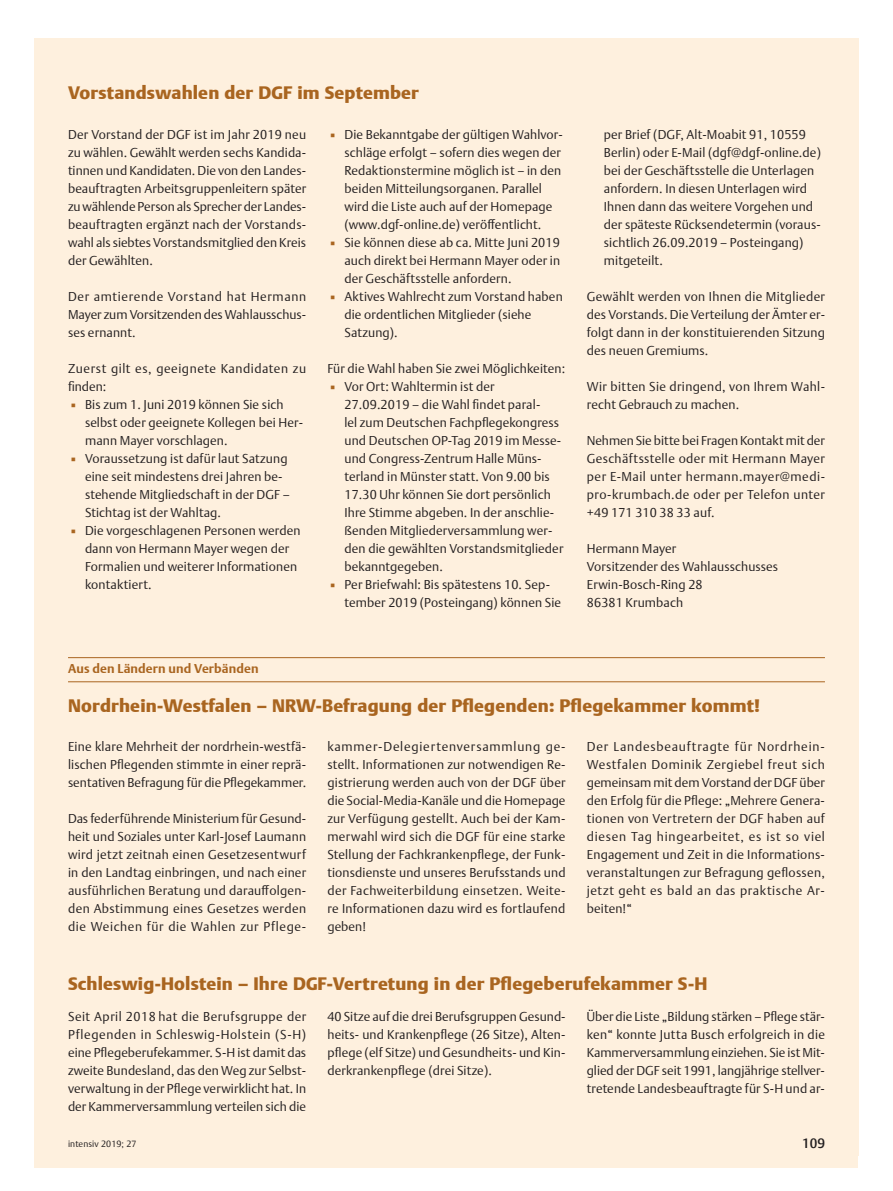
<style>
.page{position:relative;width:893px;height:1191px;background:#fff}
.page>*{position:absolute;margin:0;border:0;box-sizing:border-box;transform-origin:0 0}
.t1{font:900 18px "Thieme Argo 2011";letter-spacing:.01em;color:#a96520}
.t2{font:500 13.5px "Thieme Argo 2011";color:#231f20}
.t3{font:300 12.75px/18px "Thieme Argo 2011";letter-spacing:.01em;color:#231f20;text-align:justify}
.t4{font:300 12.75px/18px "Thieme Argo 2011";letter-spacing:.045em;color:#231f20}
.t5{font:700 12.75px "Thieme Argo 2011";letter-spacing:.01em;color:#a96520}
.t6{font:300 9px "Thieme Argo 2011";letter-spacing:.01em;color:#231f20}
.s1{color:#a96520}
</style>
<div class="page">
<div style="left:34px;top:38px;width:825px;height:1129px;background:#fef0de"></div>
<hr style="left:68px;top:657px;width:757px;height:1px;background:#a96520">
<hr style="left:68px;top:681px;width:757px;height:1px;background:#a96520">
<h1 class="t1" style="left:68px;top:81px;width:352px">Vorstandswahlen der DGF im September</h1>
<p class="t3" style="left:68px;top:125px;width:240px">Der Vorstand der DGF ist im Jahr 2019 neu zu wählen. Gewählt werden sechs Kandida&shy;tinnen und Kandidaten. Die von den Landes&shy;beauftragten Arbeitsgruppenleitern später zu wählende Person als Sprecher der Landes&shy;beauftragten ergänzt nach der Vorstands&shy;wahl als siebtes Vorstandsmitglied den Kreis der Gewählten.</p>
<p class="t3" style="left:68px;top:287px;width:240px">Der amtierende Vorstand hat Hermann Mayer zum Vorsitzenden des Wahlausschus&shy;ses ernannt.</p>
<p class="t4" style="left:68px;top:359px;width:240px">Zuerst gilt es, geeignete Kandidaten zu finden:</p>
<p class="t3" style="left:85px;top:395px;width:220px;text-align:left;text-indent:-17px"><span class="s1">▪</span> Bis zum 1. Juni 2019 können Sie sich selbst oder geeignete Kollegen bei Her&shy;mann Mayer vorschlagen.</p>
<p class="t3" style="left:85px;top:449px;width:206px;text-align:left;text-indent:-17px"><span class="s1">▪</span> Voraussetzung ist dafür laut Satzung eine seit mindestens drei Jahren be&shy;stehende Mitgliedschaft in der DGF – Stichtag ist der Wahltag.</p>
<p class="t3" style="left:85px;top:521px;width:217px;text-align:left;text-indent:-17px"><span class="s1">▪</span> Die vorgeschlagenen Personen werden dann von Hermann Mayer wegen der<br>Formalien und weiterer Informationen kontaktiert.</p>
<p class="t3" style="left:344px;top:125px;width:220px;text-align:left;text-indent:-17px"><span class="s1">▪</span> Die Bekanntgabe der gültigen Wahlvor&shy;schläge erfolgt – sofern dies wegen der Redaktionstermine möglich ist – in den beiden Mitteilungsorganen. Parallel wird die Liste auch auf der Homepage (www.dgf-online.de) veröffentlicht.</p>
<p class="t3" style="left:344px;top:233px;width:217px;text-indent:-17px"><span class="s1">▪</span> Sie können diese ab ca. Mitte Juni 2019 auch direkt bei Hermann Mayer oder in der Geschäftsstelle anfordern.</p>
<p class="t3" style="left:344px;top:287px;width:220px;text-align:left;text-indent:-17px"><span class="s1">▪</span> Aktives Wahlrecht zum Vorstand haben die ordentlichen Mitglieder (siehe<br>Satzung).</p>
<p class="t3" style="left:327px;top:359px;width:239px">Für die Wahl haben Sie zwei Möglichkeiten:</p>
<p class="t3" style="left:344px;top:377px;width:220px;text-align:left;text-indent:-17px"><span class="s1">▪</span> Vor Ort: Wahltermin ist der<br>27.09.2019 – die Wahl findet paral-<br>lel zum Deutschen Fachpflegekongress und Deutschen OP-Tag 2019 im Messe&shy;und Congress-Zentrum Halle Müns&shy;terland in Münster statt. Von 9.00 bis 17.30 Uhr können Sie dort persönlich Ihre Stimme abgeben. In der anschlie&shy;ßenden Mitgliederversammlung wer&shy;den die gewählten Vorstandsmitglieder bekanntgegeben.</p>
<p class="t3" style="left:344px;top:575px;width:218px;text-indent:-17px"><span class="s1">▪</span> Per Briefwahl: Bis spätestens 10. Sep&shy;tember 2019 (Posteingang) können Sie</p>
<p class="t3" style="left:604px;top:125px;width:219px;text-align:left">per Brief (DGF, Alt-Moabit 91, 10559<br>Berlin) oder E-Mail (dgf@dgf-online.de) bei der Geschäftsstelle die Unterlagen anfordern. In diesen Unterlagen wird Ihnen dann das weitere Vorgehen und der späteste Rücksendetermin (voraus&shy;sichtlich 26.09.2019 – Posteingang) mitgeteilt.</p>
<p class="t3" style="left:587px;top:287px;width:240px">Gewählt werden von Ihnen die Mitglieder des Vorstands. Die Verteilung der Ämter er&shy;folgt dann in der konstituierenden Sitzung des neuen Gremiums.</p>
<p class="t3" style="left:587px;top:377px;width:240px">Wir bitten Sie dringend, von Ihrem Wahl&shy;recht Gebrauch zu machen.</p>
<p class="t3" style="left:587px;top:431px;width:240px">Nehmen Sie bitte bei Fragen Kontakt mit der Geschäftsstelle oder mit Hermann Mayer per E-Mail unter hermann.mayer@medi&shy;pro-krumbach.de oder per Telefon unter +49 171 310 38 33 auf.</p>
<p class="t3" style="left:587px;top:539px;width:193px;text-align:left">Hermann Mayer<br>Vorsitzender des Wahlausschusses<br>Erwin-Bosch-Ring 28<br>86381 Krumbach</p>
<p class="t5" style="left:68px;top:660px;width:192px">Aus den Ländern und Verbänden</p>
<h1 class="t1" style="left:68px;top:693px;width:694px">Nordrhein-Westfalen – NRW-Befragung der Pflegenden: Pflegekammer kommt!</h1>
<p class="t3" style="left:68px;top:737px;width:240px">Eine klare Mehrheit der nordrhein-westfä&shy;lischen Pflegenden stimmte in einer reprä&shy;sentativen Befragung für die Pflegekammer.</p>
<p class="t3" style="left:68px;top:809px;width:240px">Das federführende Ministerium für Gesund&shy;heit und Soziales unter Karl-Josef Laumann wird jetzt zeitnah einen Gesetzesentwurf in den Landtag einbringen, und nach einer ausführlichen Beratung und darauffolgen&shy;den Abstimmung eines Gesetzes werden die Weichen für die Wahlen zur Pflege-</p>
<p class="t3" style="left:327px;top:737px;width:240px">kammer-Delegiertenversammlung ge&shy;stellt. Informationen zur notwendigen Re&shy;gistrierung werden auch von der DGF über die Social-Media-Kanäle und die Homepage zur Verfügung gestellt. Auch bei der Kam&shy;merwahl wird sich die DGF für eine starke Stellung der Fachkrankenpflege, der Funk&shy;tionsdienste und unseres Berufsstands und der Fachweiterbildung einsetzen. Weite&shy;re Informationen dazu wird es fortlaufend geben!</p>
<p class="t3" style="left:587px;top:737px;width:240px">Der Landesbeauftragte für Nordrhein-Westfalen Dominik Zergiebel freut sich gemeinsam mit dem Vorstand der DGF über den Erfolg für die Pflege: „Mehrere Genera&shy;tionen von Vertretern der DGF haben auf diesen Tag hingearbeitet, es ist so viel Engagement und Zeit in die Informations&shy;veranstaltungen zur Befragung geflossen, jetzt geht es bald an das praktische Ar&shy;beiten!“</p>
<h1 class="t1" style="left:68px;top:972px;width:641px">Schleswig-Holstein – Ihre DGF-Vertretung in der Pflegeberufekammer S-H</h1>
<p class="t3" style="left:68px;top:1007px;width:240px">Seit April 2018 hat die Berufsgruppe der Pflegenden in Schleswig-Holstein (S-H) eine Pflegeberufekammer. S-H ist damit das zweite Bundesland, das den Weg zur Selbst&shy;verwaltung in der Pflege verwirklicht hat. In der Kammerversammlung verteilen sich die</p>
<p class="t3" style="left:327px;top:1007px;width:240px">40 Sitze auf die drei Berufsgruppen Gesund&shy;heits- und Krankenpflege (26 Sitze), Alten&shy;pflege (elf Sitze) und Gesundheits- und Kin&shy;derkrankenpflege (drei Sitze).</p>
<p class="t3" style="left:587px;top:1007px;width:240px">Über die Liste „Bildung stärken – Pflege stär&shy;ken“ konnte Jutta Busch erfolgreich in die Kammerversammlung einziehen. Sie ist Mit&shy;glied der DGF seit 1991, langjährige stellver&shy;tretende Landesbeauftragte für S-H und ar-</p>
<p class="t6" style="left:68px;top:1137px;width:70px">intensiv 2019; 27</p>
<p class="t2" style="left:802px;top:1134px;width:24px">109</p>
</div>
